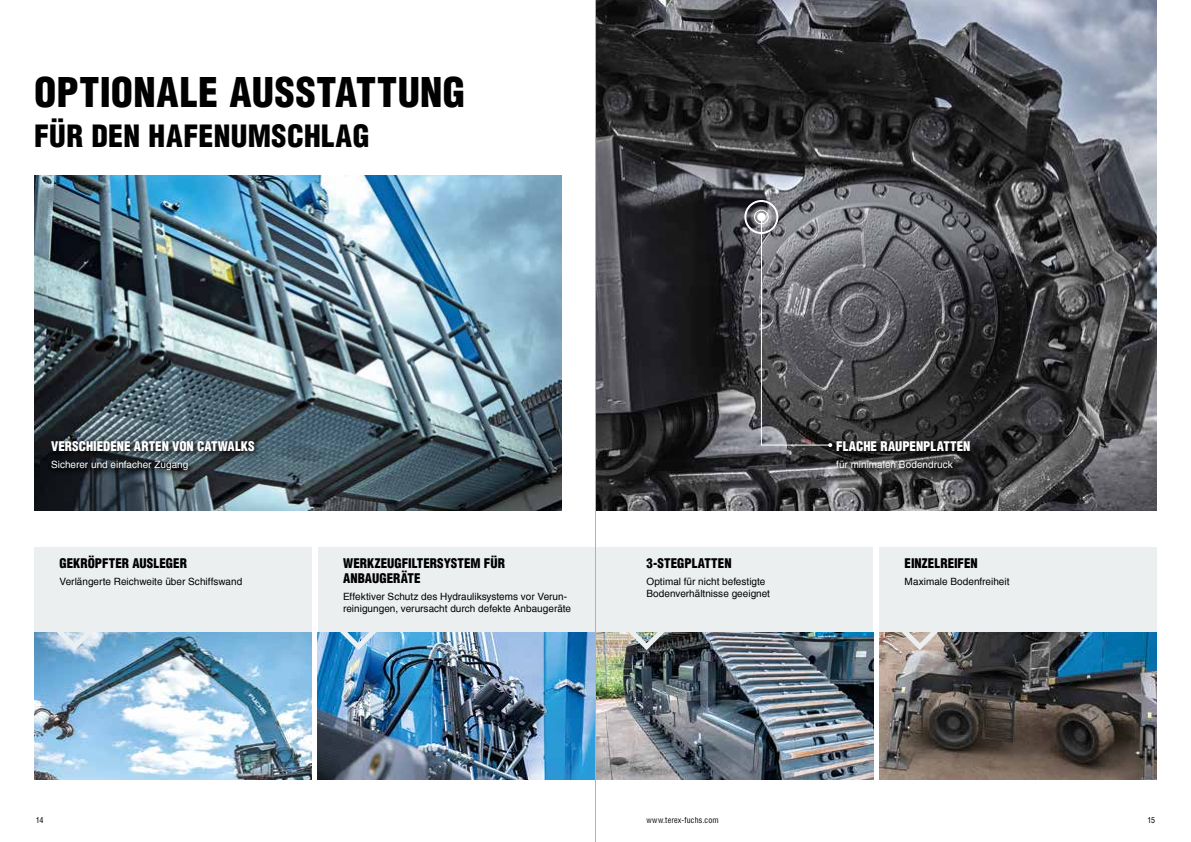
<style>
.page{position:relative;width:1191px;height:842px;background:#fff}
.page>*{position:absolute;margin:0;border:0;box-sizing:border-box;transform-origin:0 0}
.t1{font:900 condensed 40px "Helvetica";letter-spacing:.01em;color:#000}
.t2{font:900 condensed 30px "Helvetica";letter-spacing:.01em;color:#000}
.t3{font:900 condensed 13px/15px "Helvetica";color:#000}
.t4{font:900 condensed 13px "Helvetica";color:#fff}
.t5{font:10px/12px "Helvetica";color:#000}
.t6{font:10px "Helvetica";color:#fff}
.t7{font:condensed 8px "Helvetica";letter-spacing:.02em;color:#000}
</style>
<div class="page">
<div style="left:879px;top:547px;width:278px;height:85px;background:#eceff0"></div>
<div style="left:317px;top:547px;width:278px;height:85px;background:#eceff0"></div>
<div style="left:595px;top:547px;width:278px;height:85px;background:#eceff0"></div>
<div style="left:34px;top:547px;width:278px;height:85px;background:#eceff0"></div>
<img style="left:879px;top:632px;width:278px;height:148px">
<img style="left:596px;top:0;width:561px;height:510px">
<img style="left:34px;top:176px;width:527px;height:334px">
<img style="left:317px;top:632px;width:556px;height:148px">
<img style="left:34px;top:632px;width:278px;height:148px">
<svg style="left:898px;top:632px;width:43px;height:22px"></svg>
<svg style="left:337px;top:632px;width:43px;height:22px"></svg>
<div style="left:47px;top:437px;width:215px;height:41px;background:#000;opacity:.6"></div>
<div style="left:832px;top:437px;width:146px;height:39px;background:#000;opacity:.6"></div>
<svg style="left:759px;top:216px;width:73px;height:231px;background:#67666a"></svg>
<div style="left:744px;top:200px;width:34px;height:34px;border:2px solid #fff;border-radius:50%"></div>
<svg style="left:750px;top:206px;width:22px;height:22px"></svg>
<div style="left:757px;top:213px;width:8px;height:8px;background:#fff;border-radius:50%"></div>
<div style="left:754px;top:210px;width:14px;height:14px;border:1px solid #fff;border-radius:50%"></div>
<svg style="left:625px;top:632px;width:43px;height:22px"></svg>
<svg style="left:53px;top:632px;width:43px;height:22px"></svg>
<hr style="left:595px;top:0;width:1px;height:842px;background:#b1b2b3">
<h1 class="t1" style="left:34px;top:67px;width:432px">OPTIONALE AUSSTATTUNG</h1>
<h2 class="t2" style="left:34px;top:117px;width:337px">FÜR DEN HAFENUMSCHLAG</h2>
<h3 class="t4" style="left:51px;top:438px;width:205px">VERSCHIEDENE ARTEN VON CATWALKS</h3>
<p class="t6" style="left:51px;top:459px;width:139px">Sicherer und einfacher Zugang</p>
<h3 class="t3" style="left:60px;top:555px;width:129px">GEKRÖPFTER AUSLEGER</h3>
<p class="t5" style="left:60px;top:576px;width:184px">Verlängerte Reichweite über Schiffswand</p>
<h3 class="t3" style="left:343px;top:555px;width:163px">WERKZEUGFILTERSYSTEM FÜR<br>ANBAUGERÄTE</h3>
<p class="t5" style="left:343px;top:591px;width:229px">Effektiver Schutz des Hydrauliksystems vor Verun&shy;reinigungen, verursacht durch defekte Anbaugeräte</p>
<h3 class="t3" style="left:646px;top:555px;width:87px">3-STEGPLATTEN</h3>
<p class="t5" style="left:646px;top:576px;width:125px">Optimal für nicht befestigte<br>Bodenverhältnisse geeignet</p>
<h3 class="t4" style="left:836px;top:438px;width:136px">FLACHE RAUPENPLATTEN</h3>
<p class="t6" style="left:836px;top:459px;width:118px">für minimalen Bodendruck</p>
<h3 class="t3" style="left:904px;top:555px;width:75px">EINZELREIFEN</h3>
<p class="t5" style="left:904px;top:576px;width:106px">Maximale Bodenfreiheit</p>
<p class="t7" style="left:36px;top:815px;width:9px">14</p>
<p class="t7" style="left:646px;top:815px;width:74px">www.terex-fuchs.com</p>
<p class="t7" style="left:1147px;top:815px;width:9px">15</p>
</div>
